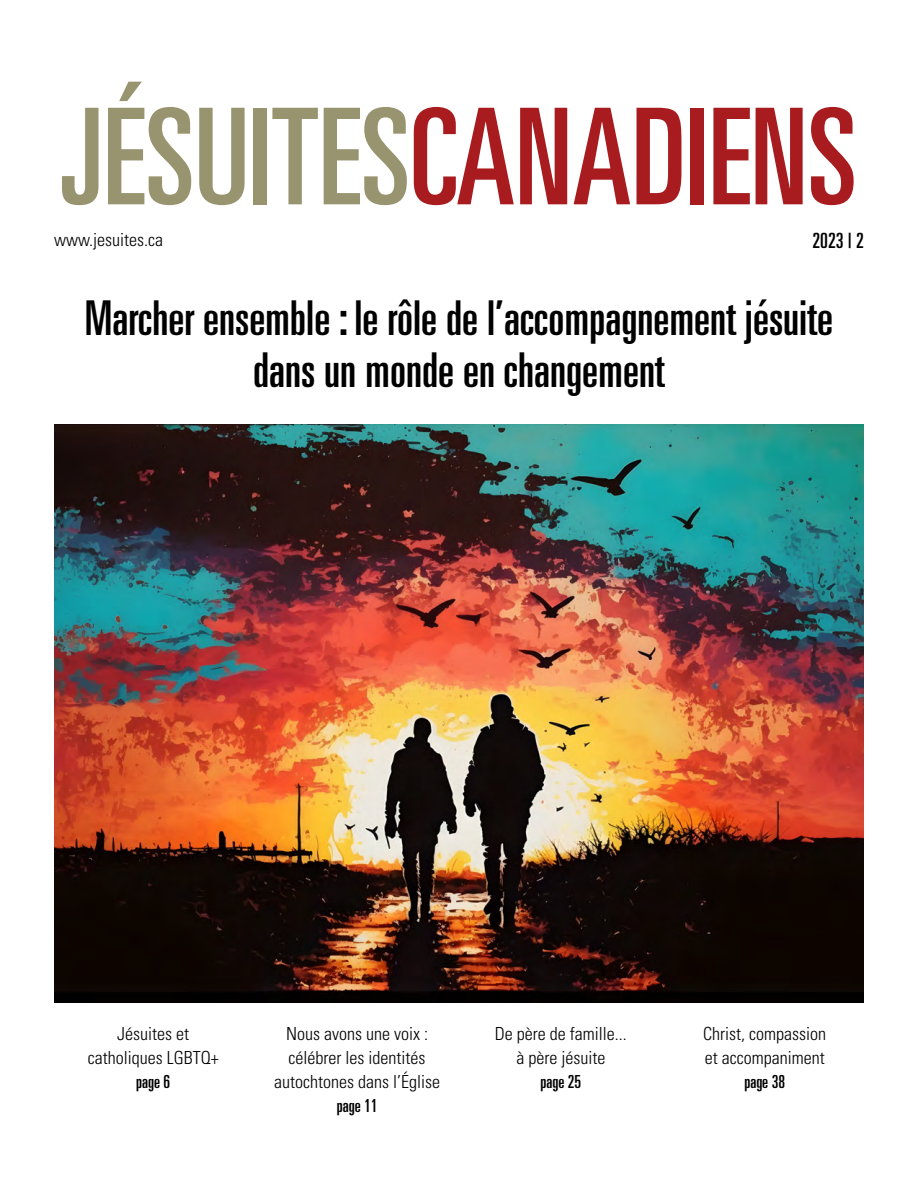
<style>
.page{position:relative;width:918px;height:1188px;background:#fff}
.page>*{position:absolute;margin:0;border:0;box-sizing:border-box;transform-origin:0 0}
.t1{font:ultra-condensed 133.8px "Univers";color:#a81b1f}
.t2{font:ultra-condensed 48px/52.5px "Univers";color:#000;text-align:center}
.t3{font:ultra-condensed 21px "Univers";color:#000}
.t4{font:300 condensed 18px/24px "Univers LT Std";color:#000;text-align:center}
.t5{font:ultra-condensed 18px "Univers";color:#000}
.s1{color:#989470}
</style>
<div class="page">
<img style="left:54px;top:424px;width:810px;height:578px">
<h1 class="t1" style="left:61px;top:81px;width:798px"><span class="s1">JÉSUITES</span>CANADIENS</h1>
<p class="t4" style="left:54px;top:227px;width:111px">www.jesuites.ca</p>
<p class="t3" style="left:812px;top:228px;width:53px">2023 | 2</p>
<h2 class="t2" style="left:85px;top:291px;width:750px">Marcher ensemble : le rôle de l’accompagnement jésuite dans un monde en changement</h2>
<p class="t4" style="left:88px;top:1022px;width:132px">Jésuites et catholiques LGBTQ+</p>
<p class="t5" style="left:136px;top:1072px;width:36px">page 6</p>
<p class="t4" style="left:274px;top:1022px;width:167px">Nous avons une voix : célébrer les identités autochtones dans l’Église</p>
<p class="t5" style="left:337px;top:1096px;width:42px">page 11</p>
<p class="t4" style="left:495px;top:1022px;width:133px">De père de famille... à père jésuite</p>
<p class="t5" style="left:541px;top:1072px;width:42px">page 25</p>
<p class="t4" style="left:703px;top:1022px;width:124px;text-align:left">Christ, compassion et accompaniment</p>
<p class="t5" style="left:744px;top:1072px;width:42px">page 38</p>
</div>
